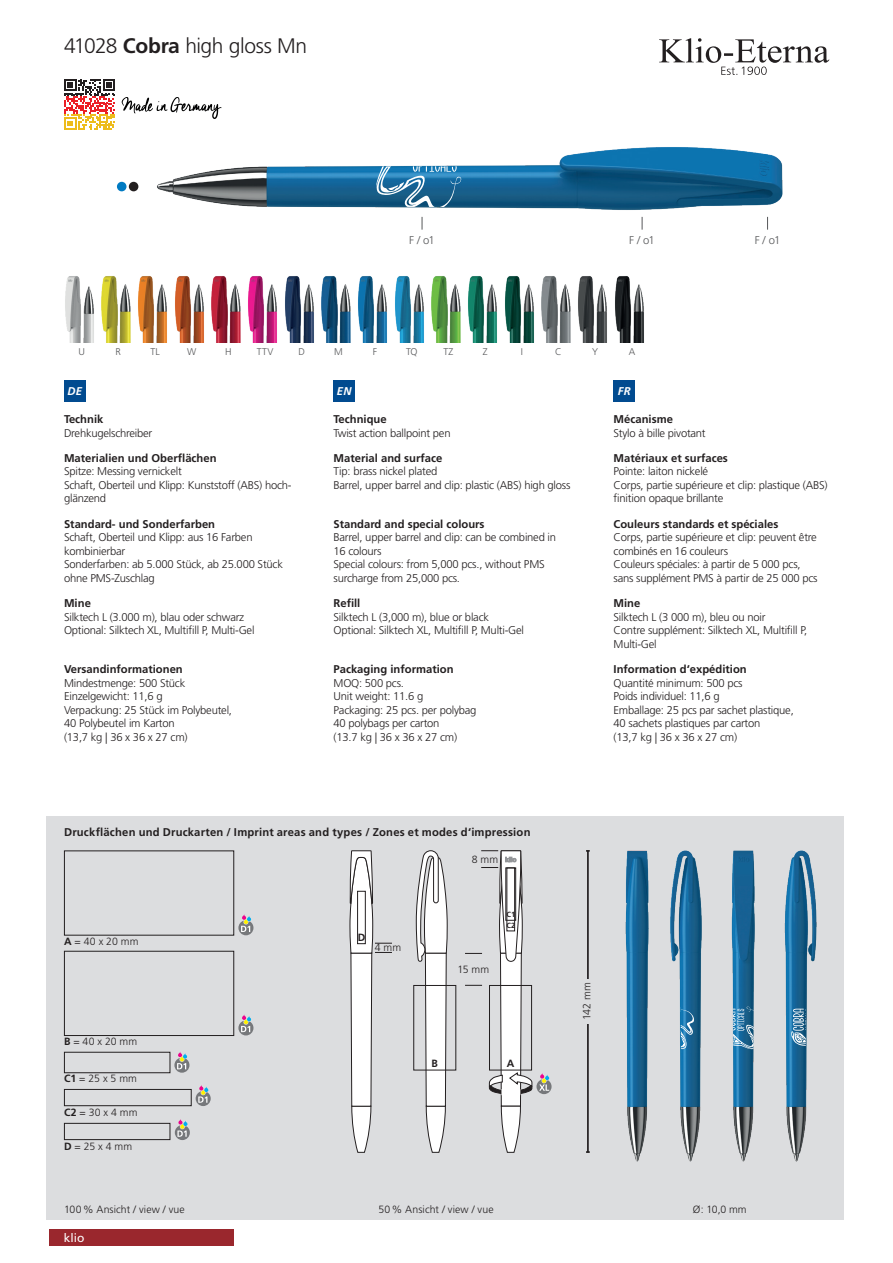
<style>
.page{position:relative;width:893px;height:1263px;background:#fff}
.page>*{position:absolute;margin:0;border:0;box-sizing:border-box;transform-origin:0 0}
.t1{font:300 21px "Frutiger";letter-spacing:-.025em;color:#231f20}
.t2{font:12px "Frutiger";color:#fff}
.t3{font:300 11.25px/13.5px "Frutiger";letter-spacing:-.02em;color:#231f20}
.t4{font:700 11.25px "Frutiger";color:#231f20}
.t5{font:300 11.25px "Frutiger";color:#57585a}
.t6{font:italic 700 11.25px "Frutiger";color:#fff}
.t7{font:300 10.65px "Frutiger";color:#231f20}
.t8{font:300 10.5px "Frutiger";letter-spacing:.01em;color:#231f20}
.t9{font:700 10.5px "Frutiger";color:#231f20}
.t10{font:300 9.75px "Frutiger";letter-spacing:.025em;color:#57585a}
.t11{font:700 7.5px/11.6px "Frutiger";color:#231f20}
.s1{font-weight:700}
</style>
<div class="page">
<div style="left:47px;top:816px;width:797px;height:404px;background:#dcdddf"></div>
<div style="left:614px;top:381px;width:21px;height:21px;background:#014b90"></div>
<div style="left:334px;top:381px;width:21px;height:21px;background:#014b90"></div>
<div style="left:64px;top:381px;width:21px;height:21px;background:#014b90"></div>
<svg style="left:122px;top:97px;width:99px;height:22px"></svg>
<svg style="left:64px;top:79px;width:51px;height:51px"></svg>
<img style="left:65px;top:276px;width:15px;height:66px">
<img style="left:80px;top:286px;width:14px;height:56px">
<img style="left:101px;top:276px;width:15px;height:66px">
<img style="left:116px;top:278px;width:15px;height:64px">
<img style="left:138px;top:276px;width:15px;height:66px">
<img style="left:153px;top:284px;width:14px;height:58px">
<img style="left:175px;top:276px;width:15px;height:66px">
<img style="left:190px;top:284px;width:14px;height:58px">
<img style="left:211px;top:276px;width:15px;height:66px">
<img style="left:226px;top:278px;width:15px;height:64px">
<img style="left:248px;top:276px;width:15px;height:66px">
<img style="left:263px;top:284px;width:14px;height:58px">
<img style="left:597px;top:284px;width:10px;height:58px">
<img style="left:578px;top:276px;width:19px;height:66px">
<img style="left:561px;top:284px;width:10px;height:58px">
<img style="left:541px;top:276px;width:20px;height:66px">
<img style="left:524px;top:284px;width:10px;height:58px">
<img style="left:505px;top:276px;width:19px;height:66px">
<img style="left:487px;top:284px;width:10px;height:58px">
<img style="left:468px;top:276px;width:19px;height:66px">
<img style="left:451px;top:284px;width:10px;height:58px">
<img style="left:431px;top:276px;width:20px;height:66px">
<img style="left:414px;top:284px;width:10px;height:58px">
<img style="left:395px;top:276px;width:19px;height:66px">
<img style="left:377px;top:284px;width:10px;height:58px">
<img style="left:358px;top:276px;width:19px;height:66px">
<img style="left:341px;top:284px;width:10px;height:58px">
<img style="left:321px;top:276px;width:20px;height:66px">
<img style="left:304px;top:284px;width:10px;height:58px">
<img style="left:285px;top:276px;width:19px;height:66px">
<img style="left:634px;top:284px;width:10px;height:58px">
<img style="left:615px;top:276px;width:19px;height:66px">
<svg style="left:659px;top:38px;width:170px;height:37px"></svg>
<img style="left:157px;top:147px;width:626px;height:74px">
<div style="left:117px;top:182px;width:9px;height:9px;background:#007ac2;border-radius:50%"></div>
<div style="left:129px;top:182px;width:9px;height:9px;background:#231f20;border-radius:50%"></div>
<svg style="left:422px;top:217px;width:1px;height:13px"></svg>
<svg style="left:642px;top:217px;width:1px;height:13px"></svg>
<svg style="left:767px;top:217px;width:1px;height:13px"></svg>
<img style="left:625px;top:850px;width:192px;height:312px">
<svg style="left:416px;top:850px;width:32px;height:303px"></svg>
<div style="left:64px;top:850px;width:170px;height:85px;border:1px solid #231f20"></div>
<div style="left:64px;top:1052px;width:106px;height:21px;border:1px solid #231f20"></div>
<div style="left:64px;top:1089px;width:128px;height:17px;border:1px solid #231f20"></div>
<div style="left:64px;top:1123px;width:106px;height:17px;border:1px solid #231f20"></div>
<div style="left:64px;top:951px;width:170px;height:85px;border:1px solid #231f20"></div>
<svg style="left:238px;top:914px;width:15px;height:21px"></svg>
<svg style="left:238px;top:1014px;width:15px;height:21px"></svg>
<svg style="left:174px;top:1052px;width:15px;height:21px"></svg>
<svg style="left:196px;top:1085px;width:15px;height:21px"></svg>
<svg style="left:175px;top:1119px;width:15px;height:21px"></svg>
<hr style="left:587px;top:851px;width:1px;height:301px;background:#231f20">
<div style="left:579px;top:979px;width:15px;height:45px;background:#dcdddf"></div>
<svg style="left:349px;top:850px;width:43px;height:303px"></svg>
<div style="left:413px;top:985px;width:43px;height:85px;border:1px solid #231f20"></div>
<svg style="left:465px;top:850px;width:87px;height:303px"></svg>
<svg style="left:733px;top:1006px;width:21px;height:43px"></svg>
<svg style="left:376px;top:166px;width:85px;height:41px;background:#4182ab"></svg>
<svg style="left:680px;top:1006px;width:14px;height:43px"></svg>
<svg style="left:791px;top:1006px;width:16px;height:43px"></svg>
<div style="left:49px;top:1229px;width:185px;height:17px;background:#9a272d"></div>
<h1 class="t1" style="left:64px;top:34px;width:245px">41028 <span class="s1">Cobra</span> high gloss Mn</h1>
<p class="t5" style="left:409px;top:234px;width:27px">F / o1</p>
<p class="t5" style="left:629px;top:234px;width:27px">F / o1</p>
<p class="t5" style="left:755px;top:234px;width:27px">F / o1</p>
<p class="t10" style="left:78px;top:346px;width:8px">U</p>
<p class="t10" style="left:116px;top:346px;width:7px">R</p>
<p class="t10" style="left:150px;top:346px;width:11px">TL</p>
<p class="t10" style="left:187px;top:346px;width:11px">W</p>
<p class="t10" style="left:225px;top:346px;width:8px">H</p>
<p class="t10" style="left:257px;top:346px;width:18px">TTV</p>
<p class="t10" style="left:299px;top:346px;width:8px">D</p>
<p class="t10" style="left:334px;top:346px;width:10px">M</p>
<p class="t10" style="left:373px;top:346px;width:6px">F</p>
<p class="t10" style="left:406px;top:346px;width:13px">TQ</p>
<p class="t10" style="left:443px;top:346px;width:11px">TZ</p>
<p class="t10" style="left:483px;top:346px;width:6px">Z</p>
<p class="t10" style="left:521px;top:346px;width:4px">I</p>
<p class="t10" style="left:555px;top:346px;width:8px">C</p>
<p class="t10" style="left:592px;top:346px;width:7px">Y</p>
<p class="t10" style="left:629px;top:346px;width:8px">A</p>
<p class="t6" style="left:67px;top:385px;width:16px">DE</p>
<p class="t6" style="left:337px;top:385px;width:16px">EN</p>
<p class="t6" style="left:618px;top:385px;width:14px">FR</p>
<p class="t4" style="left:64px;top:412px;width:41px">Technik</p>
<p class="t3" style="left:64px;top:426px;width:90px">Drehkugelschreiber</p>
<p class="t4" style="left:64px;top:451px;width:154px">Materialien und Oberflächen</p>
<p class="t3" style="left:64px;top:465px;width:229px">Spitze: Messing vernickelt<br>Schaft, Oberteil und Klipp: Kunststoff (ABS) hoch&shy;glänzend</p>
<p class="t4" style="left:64px;top:517px;width:153px">Standard- und Sonderfarben</p>
<p class="t3" style="left:64px;top:531px;width:220px">Schaft, Oberteil und Klipp: aus 16 Farben kombinierbar<br>Sonderfarben: ab 5.000 Stück, ab 25.000 Stück ohne PMS-Zuschlag</p>
<p class="t4" style="left:64px;top:597px;width:28px">Mine</p>
<p class="t3" style="left:64px;top:610px;width:192px">Silktech L (3.000 m), blau oder schwarz<br>Optional: Silktech XL, Multifill P, Multi-Gel</p>
<p class="t4" style="left:64px;top:663px;width:120px">Versandinformationen</p>
<p class="t3" style="left:64px;top:676px;width:170px">Mindestmenge: 500 Stück<br>Einzelgewicht: 11,6 g<br>Verpackung: 25 Stück im Polybeutel,<br>40 Polybeutel im Karton<br>(13,7 kg | 36 x 36 x 27 cm)</p>
<p class="t4" style="left:334px;top:412px;width:55px">Technique</p>
<p class="t3" style="left:334px;top:426px;width:119px">Twist action ballpoint pen</p>
<p class="t4" style="left:334px;top:451px;width:110px">Material and surface</p>
<p class="t3" style="left:334px;top:465px;width:238px">Tip: brass nickel plated<br>Barrel, upper barrel and clip: plastic (ABS) high gloss</p>
<p class="t4" style="left:334px;top:517px;width:153px">Standard and special colours</p>
<p class="t3" style="left:334px;top:531px;width:224px">Barrel, upper barrel and clip: can be combined in 16 colours<br>Special colours: from 5,000 pcs., without PMS surcharge from 25,000 pcs.</p>
<p class="t4" style="left:334px;top:597px;width:28px">Refill</p>
<p class="t3" style="left:334px;top:610px;width:192px">Silktech L (3,000 m), blue or black<br>Optional: Silktech XL, Multifill P, Multi-Gel</p>
<p class="t4" style="left:334px;top:663px;width:122px">Packaging information</p>
<p class="t3" style="left:334px;top:676px;width:144px">MOQ: 500 pcs.<br>Unit weight: 11.6 g<br>Packaging: 25 pcs. per polybag<br>40 polybags per carton<br>(13.7 kg | 36 x 36 x 27 cm)</p>
<p class="t4" style="left:614px;top:412px;width:61px">Mécanisme</p>
<p class="t3" style="left:614px;top:426px;width:94px">Stylo à bille pivotant</p>
<p class="t4" style="left:614px;top:451px;width:116px">Matériaux et surfaces</p>
<p class="t3" style="left:614px;top:465px;width:216px">Pointe: laiton nickelé<br>Corps, partie supérieure et clip: plastique (ABS) finition opaque brillante</p>
<p class="t4" style="left:614px;top:517px;width:166px">Couleurs standards et spéciales</p>
<p class="t3" style="left:614px;top:531px;width:205px">Corps, partie supérieure et clip: peuvent être combinés en 16 couleurs<br>Couleurs spéciales: à partir de 5 000 pcs, sans supplément PMS à partir de 25 000 pcs</p>
<p class="t4" style="left:614px;top:597px;width:28px">Mine</p>
<p class="t3" style="left:614px;top:610px;width:195px">Silktech L (3 000 m), bleu ou noir<br>Contre supplément: Silktech XL, Multifill P,<br>Multi-Gel</p>
<p class="t4" style="left:614px;top:663px;width:135px">Information d‘expédition</p>
<p class="t3" style="left:614px;top:676px;width:182px">Quantité minimum: 500 pcs<br>Poids individuel: 11,6 g<br>Emballage: 25 pcs par sachet plastique,<br>40 sachets plastiques par carton<br>(13,7 kg | 36 x 36 x 27 cm)</p>
<p class="t4" style="left:64px;top:825px;width:468px">Druckflächen und Druckarten / Imprint areas and types / Zones et modes d‘impression</p>
<p class="t8" style="left:64px;top:935px;width:76px"><span class="s1">A</span> = 40 x 20 mm</p>
<p class="t8" style="left:64px;top:1036px;width:75px"><span class="s1">B</span> = 40 x 20 mm</p>
<p class="t8" style="left:64px;top:1073px;width:74px"><span class="s1">C1</span> = 25 x 5 mm</p>
<p class="t8" style="left:64px;top:1106px;width:75px"><span class="s1">C2</span> = 30 x 4 mm</p>
<p class="t8" style="left:64px;top:1140px;width:70px"><span class="s1">D</span> = 25 x 4 mm</p>
<p class="t9" style="left:358px;top:931px;width:9px">D</p>
<p class="t8" style="left:375px;top:942px;width:28px">4 mm</p>
<p class="t8" style="left:472px;top:853px;width:28px">8 mm</p>
<p class="t8" style="left:457px;top:963px;width:33px">15 mm</p>
<p class="t11" style="left:506px;top:908px;width:11px">C1<br>C2</p>
<p class="t9" style="left:432px;top:1057px;width:8px">B</p>
<p class="t9" style="left:507px;top:1057px;width:9px">A</p>
<p class="t7" style="left:581px;top:1020px;width:39px;rotate:-90deg">142 mm</p>
<p class="t8" style="left:64px;top:1204px;width:122px">100% Ansicht / view / vue</p>
<p class="t8" style="left:379px;top:1204px;width:116px">50% Ansicht / view / vue</p>
<p class="t8" style="left:693px;top:1204px;width:55px">Ø: 10,0 mm</p>
<p class="t2" style="left:64px;top:1231px;width:22px">klio</p>
</div>
